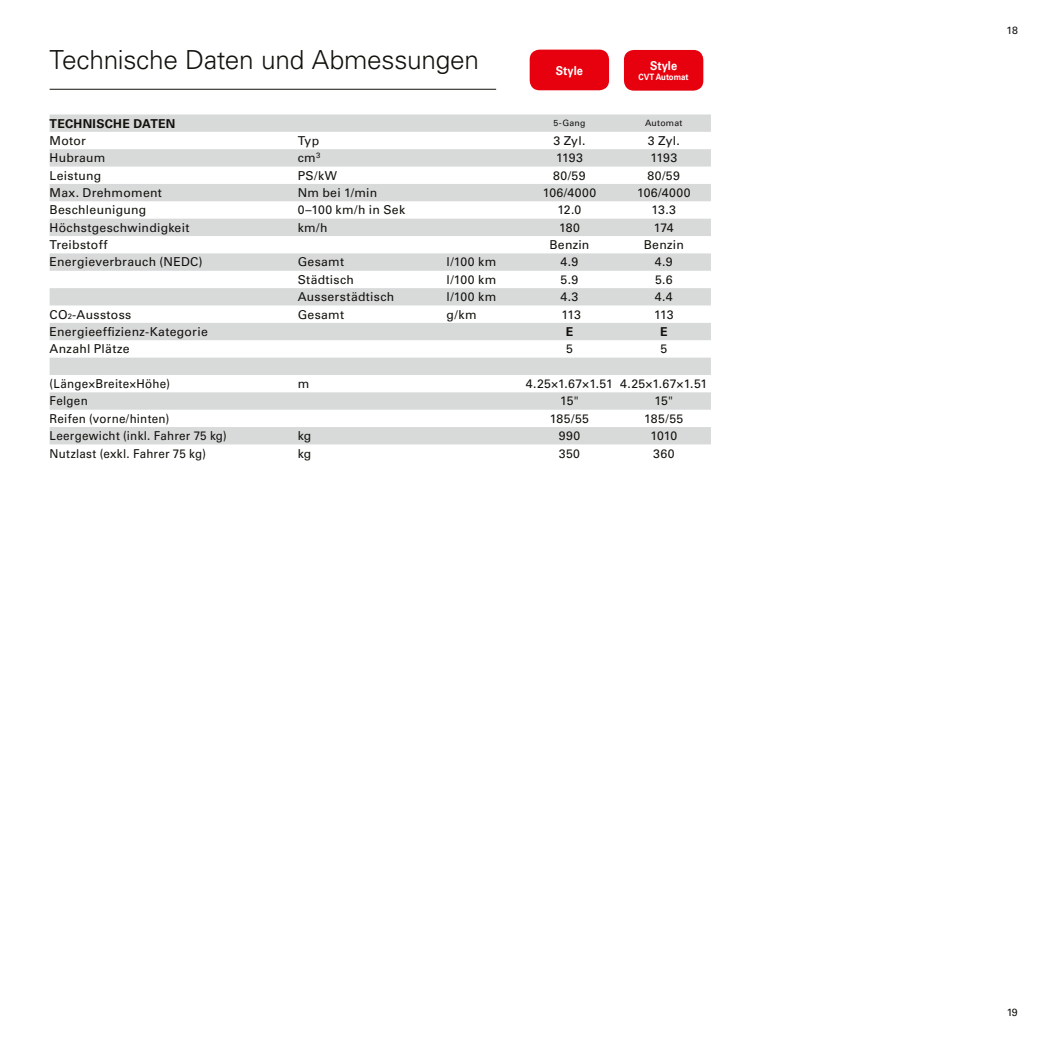
<style>
.page{position:relative;width:1042px;height:1042px;background:#fff}
.page>*{position:absolute;margin:0;border:0;box-sizing:border-box;transform-origin:0 0}
.t1{font:300 26.25px "Univers LT Std";letter-spacing:-.01em;color:#12120d}
.t2{font:12.25px "Univers LT Std";letter-spacing:.025em;color:#12120d}
.t3{font:12.25px "Univers LT Std";letter-spacing:.025em;color:#12120d;scale:.95 1}
.t4{font:700 12.25px "Univers LT Std";letter-spacing:.025em;color:#12120d}
.t5{font:700 12.25px "Univers LT Std";color:#fff;scale:.9 1}
.t6{font:10.5px "Univers LT Std";color:#12120d}
.t7{font:8.75px "Univers LT Std";letter-spacing:.025em;color:#12120d}
.t8{font:700 8.75px "Univers LT Std";color:#fff;scale:.9 1}
.s1{font-size:7.7px}
</style>
<div class="page">
<hr style="left:50px;top:89px;width:446px;height:1px;background:#12120d">
<svg style="left:50px;top:114px;width:661px;height:330px;fill:#dddede"></svg>
<div style="left:530px;top:50px;width:79px;height:40px;background:#e7000e;border-radius:10px"></div>
<div style="left:624px;top:50px;width:79px;height:41px;background:#e7000e;border-radius:10px"></div>
<h1 class="t1" style="left:50px;top:44px;width:431px">Technische Daten und Abmessungen</h1>
<p class="t5" style="left:556px;top:64px;width:31px">Style</p>
<p class="t5" style="left:650px;top:58px;width:31px">Style</p>
<p class="t8" style="left:638px;top:72px;width:57px">CVT Automat</p>
<p class="t4" style="left:50px;top:116px;width:127px">TECHNISCHE DATEN</p>
<p class="t7" style="left:553px;top:118px;width:33px">5-Gang</p>
<p class="t7" style="left:645px;top:118px;width:39px">Automat</p>
<p class="t2" style="left:50px;top:133px;width:38px">Motor</p>
<p class="t2" style="left:298px;top:133px;width:23px">Typ</p>
<p class="t2" style="left:553px;top:133px;width:33px">3 Zyl.</p>
<p class="t2" style="left:648px;top:133px;width:33px">3 Zyl.</p>
<p class="t2" style="left:50px;top:151px;width:57px">Hubraum</p>
<p class="t2" style="left:298px;top:151px;width:24px">cm<sup>3</sup></p>
<p class="t2" style="left:556px;top:151px;width:28px">1193</p>
<p class="t2" style="left:650px;top:151px;width:28px">1193</p>
<p class="t2" style="left:50px;top:168px;width:53px">Leistung</p>
<p class="t2" style="left:298px;top:168px;width:41px">PS/kW</p>
<p class="t2" style="left:553px;top:168px;width:34px">80/59</p>
<p class="t2" style="left:647px;top:168px;width:34px">80/59</p>
<p class="t2" style="left:50px;top:185px;width:114px">Max. Drehmoment</p>
<p class="t2" style="left:298px;top:185px;width:81px">Nm bei 1/min</p>
<p class="t2" style="left:543px;top:185px;width:55px">106/4000</p>
<p class="t2" style="left:637px;top:185px;width:55px">106/4000</p>
<p class="t2" style="left:50px;top:203px;width:98px">Beschleunigung</p>
<p class="t2" style="left:298px;top:203px;width:109px">0–100 km/h in Sek</p>
<p class="t2" style="left:557px;top:203px;width:25px">12.0</p>
<p class="t2" style="left:651px;top:203px;width:26px">13.3</p>
<p class="t2" style="left:50px;top:220px;width:141px">Höchstgeschwindigkeit</p>
<p class="t2" style="left:298px;top:220px;width:31px">km/h</p>
<p class="t2" style="left:559px;top:220px;width:22px">180</p>
<p class="t2" style="left:654px;top:220px;width:21px">174</p>
<p class="t2" style="left:50px;top:237px;width:60px">Treibstoff</p>
<p class="t2" style="left:549px;top:237px;width:41px">Benzin</p>
<p class="t2" style="left:644px;top:237px;width:41px">Benzin</p>
<p class="t2" style="left:50px;top:255px;width:154px">Energieverbrauch (NEDC)</p>
<p class="t2" style="left:298px;top:255px;width:48px">Gesamt</p>
<p class="t2" style="left:446px;top:255px;width:51px">l/100 km</p>
<p class="t2" style="left:560px;top:255px;width:19px">4.9</p>
<p class="t2" style="left:655px;top:255px;width:19px">4.9</p>
<p class="t2" style="left:298px;top:272px;width:58px">Städtisch</p>
<p class="t2" style="left:446px;top:272px;width:51px">l/100 km</p>
<p class="t2" style="left:560px;top:272px;width:19px">5.9</p>
<p class="t2" style="left:655px;top:272px;width:19px">5.6</p>
<p class="t2" style="left:298px;top:290px;width:98px">Ausserstädtisch</p>
<p class="t2" style="left:446px;top:290px;width:51px">l/100 km</p>
<p class="t2" style="left:560px;top:290px;width:19px">4.3</p>
<p class="t2" style="left:655px;top:290px;width:19px">4.4</p>
<p class="t2" style="left:50px;top:307px;width:83px">CO<span class="s1">2</span>-Ausstoss</p>
<p class="t2" style="left:298px;top:307px;width:48px">Gesamt</p>
<p class="t2" style="left:446px;top:307px;width:32px">g/km</p>
<p class="t2" style="left:561px;top:307px;width:21px">113</p>
<p class="t2" style="left:654px;top:307px;width:21px">113</p>
<p class="t2" style="left:50px;top:324px;width:160px">Energieeffizienz-Kategorie</p>
<p class="t4" style="left:566px;top:324px;width:9px">E</p>
<p class="t4" style="left:660px;top:324px;width:9px">E</p>
<p class="t2" style="left:50px;top:342px;width:81px">Anzahl Plätze</p>
<p class="t2" style="left:566px;top:342px;width:8px">5</p>
<p class="t2" style="left:660px;top:342px;width:8px">5</p>
<p class="t3" style="left:50px;top:376px;width:128px">(Länge×Breite×Höhe)</p>
<p class="t2" style="left:298px;top:376px;width:13px">m</p>
<p class="t2" style="left:526px;top:376px;width:183px">4.25×1.67×1.51 4.25×1.67×1.51</p>
<p class="t3" style="left:50px;top:394px;width:42px">Felgen</p>
<p class="t2" style="left:560px;top:394px;width:20px">15"</p>
<p class="t2" style="left:654px;top:394px;width:20px">15"</p>
<p class="t3" style="left:50px;top:411px;width:128px">Reifen (vorne/hinten)</p>
<p class="t2" style="left:550px;top:411px;width:41px">185/55</p>
<p class="t2" style="left:644px;top:411px;width:41px">185/55</p>
<p class="t3" style="left:50px;top:428px;width:188px">Leergewicht (inkl. Fahrer 75 kg)</p>
<p class="t2" style="left:298px;top:428px;width:15px">kg</p>
<p class="t2" style="left:559px;top:428px;width:23px">990</p>
<p class="t2" style="left:650px;top:428px;width:28px">1010</p>
<p class="t3" style="left:50px;top:446px;width:166px">Nutzlast (exkl. Fahrer 75 kg)</p>
<p class="t2" style="left:298px;top:446px;width:15px">kg</p>
<p class="t2" style="left:559px;top:446px;width:23px">350</p>
<p class="t2" style="left:653px;top:446px;width:23px">360</p>
<p class="t6" style="left:1006px;top:24px;width:13px">18</p>
<p class="t6" style="left:1006px;top:1006px;width:13px">19</p>
</div>
